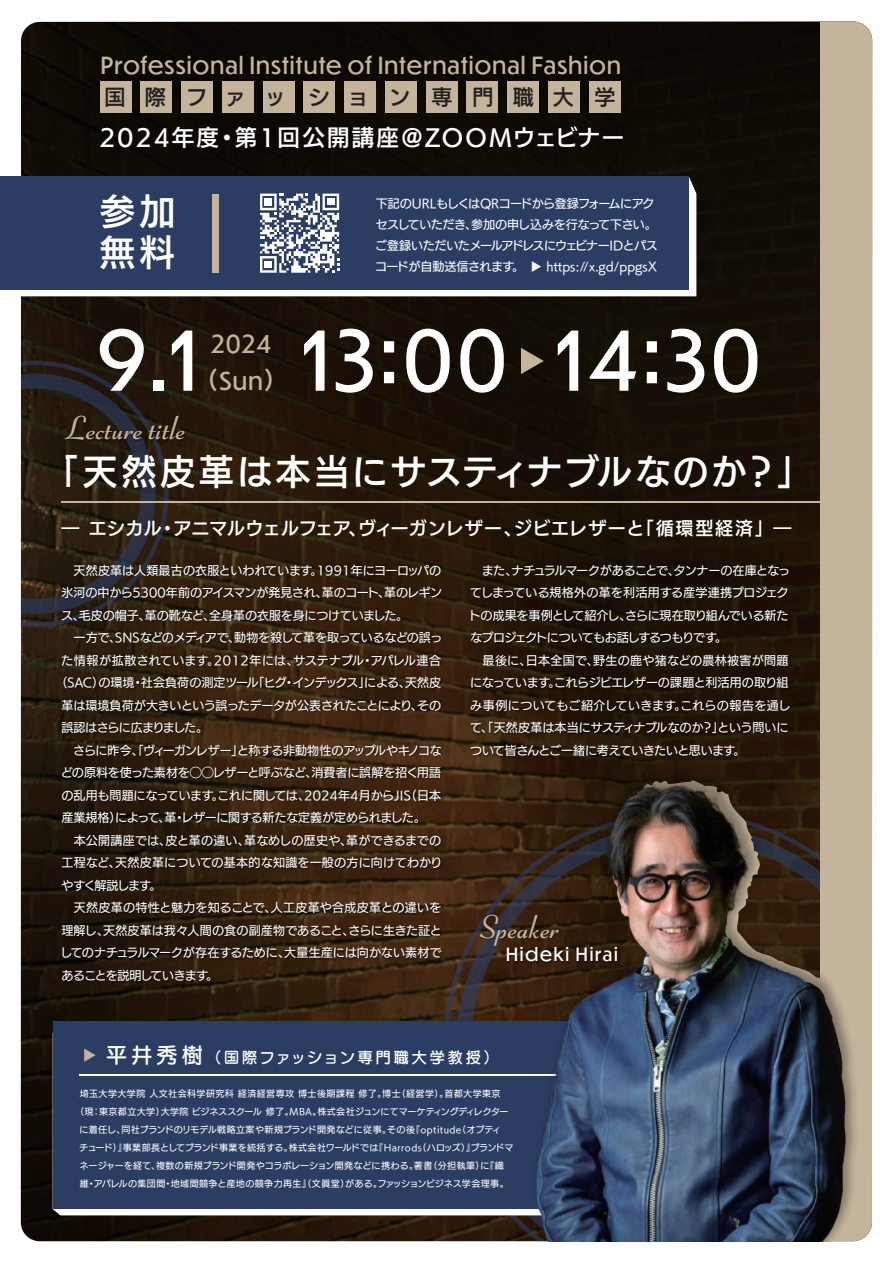
<style>
.page{position:relative;width:893px;height:1263px;background:#fff}
.page>*{position:absolute;margin:0;border:0;box-sizing:border-box;transform-origin:0 0}
.t1{font:80.7px "Dunbar Tall";letter-spacing:.05em;color:#fff}
.t2{font:36px/40.5px "UD Kakugo Large Pr 6 N DB";color:#fff}
.t3{font:35.25px "UD Kakugo Large Pr 6 N DB";letter-spacing:.08em;color:#fff}
.t4{font:31.35px "Minetto VF";color:#c3b49b}
.t5{font:24.15px "Dunbar Tall";letter-spacing:.05em;color:#c3b49b}
.t6{font:23.25px "Dunbar Tall";letter-spacing:.05em;color:#c3b49b}
.t7{font:22.5px "UD Kakugo Large Pr 6 N DB";letter-spacing:.1em;color:#fff}
.t8{font:21px "UD Kakugo Large Pr 6 N DB";letter-spacing:.925em;color:#231f20}
.t9{font:18px "UD Kakugo Large Pr 6 N DB";letter-spacing:.01em;color:#fff}
.t10{font:18px "Dunbar Tall";letter-spacing:.1em;color:#fff}
.t11{font:15px "UD Marugo Large Pr 6 N DB";letter-spacing:.2em;color:#fff}
.t12{font:12px/22.5px "UD Kakugo Large Pr 6 N M";letter-spacing:-.01em;color:#fff}
.t13{font:12px/21px "UD Kakugo Large Pr 6 N M";letter-spacing:-.03em;color:#fff}
.t14{font:12px "UD Kakugo Large Pr 6 N M";letter-spacing:.025em;color:#fff}
.t15{font:12px "UD Kakugo Large Pr 6 N M";letter-spacing:.015em;color:#fff}
.t16{font:12px "UD Kakugo Large Pr 6 N M";letter-spacing:-.04em;color:#fff}
.t17{font:12px "UD Kakugo Large Pr 6 N M";letter-spacing:.01em;color:#fff}
.t18{font:12px "UD Kakugo Large Pr 6 N M";letter-spacing:-.06em;color:#fff}
.t19{font:12px "UD Kakugo Large Pr 6 N M";letter-spacing:-.05em;color:#fff}
.t20{font:12px "UD Kakugo Large Pr 6 N M";letter-spacing:-.08em;color:#fff}
.t21{font:9px "UD Kakugo Large Pr 6 N M";letter-spacing:.04em;color:#fff}
.t22{font:9px "UD Kakugo Large Pr 6 N M";letter-spacing:.005em;color:#fff}
.t23{font:9px "UD Kakugo Large Pr 6 N M";letter-spacing:.01em;color:#fff}
.s1{font-size:21px}
</style>
<div class="page">
<img style="left:21px;top:21px;width:800px;height:1220px">
<svg style="left:455px;top:824px;width:64px;height:417px;background:#3b2718"></svg>
<div style="left:821px;top:21px;width:51px;height:1220px;background:#c3b49b"></div>
<svg style="left:21px;top:361px;width:147px;height:266px;background:#282018"></svg>
<svg style="left:53px;top:1209px;width:466px;height:6px"></svg>
<div style="left:53px;top:1022px;width:637px;height:187px;background:#2c3d64"></div>
<svg style="left:84px;top:1048px;width:12px;height:14px"></svg>
<hr style="left:80px;top:1074px;width:558px;height:1px;background:#fff">
<img style="left:519px;top:761px;width:353px;height:480px">
<svg style="left:21px;top:176px;width:675px;height:120px"></svg>
<img style="left:59px;top:562px;width:386px;height:429px">
<img style="left:468px;top:562px;width:326px;height:211px">
<div style="left:0;top:176px;width:689px;height:114px;background:#2c3d64"></div>
<div style="left:100px;top:81px;width:32px;height:32px;background:#c3b49b"></div>
<div style="left:140px;top:81px;width:32px;height:32px;background:#c3b49b"></div>
<div style="left:181px;top:81px;width:32px;height:32px;background:#c3b49b"></div>
<div style="left:222px;top:81px;width:32px;height:32px;background:#c3b49b"></div>
<div style="left:263px;top:81px;width:32px;height:32px;background:#c3b49b"></div>
<div style="left:303px;top:81px;width:32px;height:32px;background:#c3b49b"></div>
<div style="left:344px;top:81px;width:32px;height:32px;background:#c3b49b"></div>
<div style="left:385px;top:81px;width:32px;height:32px;background:#c3b49b"></div>
<div style="left:426px;top:81px;width:32px;height:32px;background:#c3b49b"></div>
<div style="left:466px;top:81px;width:32px;height:32px;background:#c3b49b"></div>
<div style="left:507px;top:81px;width:32px;height:32px;background:#c3b49b"></div>
<div style="left:548px;top:81px;width:32px;height:32px;background:#c3b49b"></div>
<div style="left:589px;top:81px;width:32px;height:32px;background:#c3b49b"></div>
<svg style="left:521px;top:348px;width:23px;height:26px"></svg>
<img style="left:477px;top:908px;width:86px;height:48px">
<img style="left:63px;top:410px;width:126px;height:48px">
<div style="left:212px;top:194px;width:7px;height:79px;background:#c3b49b"></div>
<img style="left:504px;top:943px;width:117px;height:27px">
<hr style="left:61px;top:501px;width:776px;height:2px;background:#c3b49b">
<svg style="left:260px;top:194px;width:79px;height:79px"></svg>
<h3 class="t6" style="left:101px;top:49px;width:522px">Professional Institute of International Fashion</h3>
<h3 class="t8" style="left:105px;top:85px;width:512px">国際ファッ ション専門職大学</h3>
<h3 class="t7" style="left:100px;top:126px;width:526px">2024年度・第1回公開講座@ZOOMウェビナー</h3>
<h2 class="t2" style="left:100px;top:193px;width:77px">参加無料</h2>
<p class="t13" style="left:375px;top:193px;width:284px">下記のURLもしくはQRコードから登録フォームにアクセスしていただき、参加の申し込みを行なって下さい。ご登録いただいたメールアドレスにウェビナーIDとパスコードが自動送信されます。　▶ https://x.gd/ppgsX</p>
<h1 class="t1" style="left:98px;top:302px;width:101px">9.1</h1>
<h3 class="t4" style="left:67px;top:408px;width:121px">Lecture title</h3>
<h3 class="t5" style="left:211px;top:327px;width:62px">2024</h3>
<h3 class="t5" style="left:208px;top:363px;width:67px">(Sun)</h3>
<h1 class="t1" style="left:301px;top:302px;width:461px">13:00 14:30</h1>
<h3 class="t3" style="left:44px;top:452px;width:770px">「天然皮革は本当にサスティナブルなのか？」</h3>
<h3 class="t9" style="left:61px;top:518px;width:732px">― エシカル・アニマルウェルフェア、ヴィーガンレザー、ジビエレザーと「循環型経済」―</h3>
<p class="t15" style="left:61px;top:564px;width:381px">　天然皮革は人類最古の衣服といわれています。1991年にヨーロッパの</p>
<p class="t12" style="left:61px;top:582px;width:382px">氷河の中から5300年前のアイスマンが発見され、革のコート、革のレギン</p>
<p class="t12" style="left:61px;top:604px;width:349px">ス、毛皮の帽子、革の靴など、全身革の衣服を身につけていました。</p>
<p class="t12" style="left:61px;top:627px;width:382px">　一方で、SNSなどのメディアで、動物を殺して革を取っているなどの誤っ</p>
<p class="t14" style="left:61px;top:654px;width:381px">た情報が拡散されています。2012年には、サステナブル・アパレル連合</p>
<p class="t12" style="left:55px;top:672px;width:387px">（SAC）の環境・社会負荷の測定ツール「ヒグ・インデックス」による、天然皮</p>
<p class="t12" style="left:61px;top:694px;width:381px">革は環境負荷が大きいという誤ったデータが公表されたことにより、その</p>
<p class="t19" style="left:61px;top:721px;width:148px">誤認はさらに広まりました。</p>
<p class="t16" style="left:61px;top:744px;width:382px">　さらに昨今、「ヴィーガンレザー」と称する非動物性のアップルやキノコな</p>
<p class="t12" style="left:61px;top:762px;width:382px">どの原料を使った素材を◯◯レザーと呼ぶなど、消費者に誤解を招く用語</p>
<p class="t12" style="left:61px;top:784px;width:381px">の乱用も問題になっています。これに関しては、2024年4月からJIS（日本</p>
<p class="t12" style="left:61px;top:807px;width:366px">産業規格）によって、革・レザーに関する新たな定義が定められました。</p>
<p class="t14" style="left:61px;top:834px;width:381px">　本公開講座では、皮と革の違い、革なめしの歴史や、革ができるまでの</p>
<p class="t15" style="left:61px;top:856px;width:382px">工程など、天然皮革についての基本的な知識を一般の方に向けてわかり</p>
<p class="t20" style="left:61px;top:879px;width:101px">やすく解説します。</p>
<p class="t14" style="left:61px;top:901px;width:381px">　天然皮革の特性と魅力を知ることで、人工皮革や合成皮革との違いを</p>
<p class="t17" style="left:61px;top:924px;width:382px">理解し、天然皮革は我々人間の食の副産物であること、さらに生きた証と</p>
<p class="t12" style="left:60px;top:942px;width:383px">してのナチュラルマークが存在するために、大量生産には向かない素材で</p>
<p class="t18" style="left:61px;top:969px;width:158px">あることを説明していきます。</p>
<p class="t12" style="left:469px;top:559px;width:323px">　また、ナチュラルマークがあることで、タンナーの在庫となってしまっている規格外の革を利活用する産学連携プロジェクトの成果を事例として紹介し、さらに現在取り組んでいる新たなプロジェクトについてもお話しするつもりです。<br>　最後に、日本全国で、野生の鹿や猪などの農林被害が問題になっています。これらジビエレザーの課題と利活用の取り組み事例についてもご紹介していきます。これらの報告を通して、「天然皮革は本当にサスティナブルなのか？」という問いについて皆さんとご一緒に考えていきたいと思います。</p>
<h3 class="t4" style="left:479px;top:907px;width:82px">Speaker</h3>
<h3 class="t10" style="left:506px;top:942px;width:113px">Hideki Hirai</h3>
<p class="t11" style="left:106px;top:1049px;width:394px"><span class="s1">平井秀樹</span>（国際ファッション専門職大学教授）</p>
<p class="t21" style="left:80px;top:1088px;width:422px">埼玉大学大学院 人文社会科学研究科 経済経営専攻 博士後期課程 修了。博士（経営学）。首都大学東京</p>
<p class="t23" style="left:75px;top:1106px;width:435px">（現：東京都立大学）大学院 ビジネススクール 修了。MBA。株式会社ジュンにてマーケティングディレクター</p>
<p class="t21" style="left:79px;top:1124px;width:423px">に着任し、同社ブランドのリモデル戦略立案や新規ブランド開発などに従事。その後『optitude（オプティ</p>
<p class="t22" style="left:80px;top:1142px;width:435px">チュード）』事業部長としてブランド事業を統括する。株式会社ワールドでは『Harrods（ハロッズ）』ブランドマ</p>
<p class="t21" style="left:80px;top:1160px;width:426px">ネージャーを経て、複数の新規ブランド開発やコラボレーション開発などに携わる。著書（分担執筆）に『繊</p>
<p class="t21" style="left:80px;top:1178px;width:431px">維・アパレルの集団間・地域間競争と産地の競争力再生』（文眞堂）がある。ファッションビジネス学会理事。</p>
</div>
